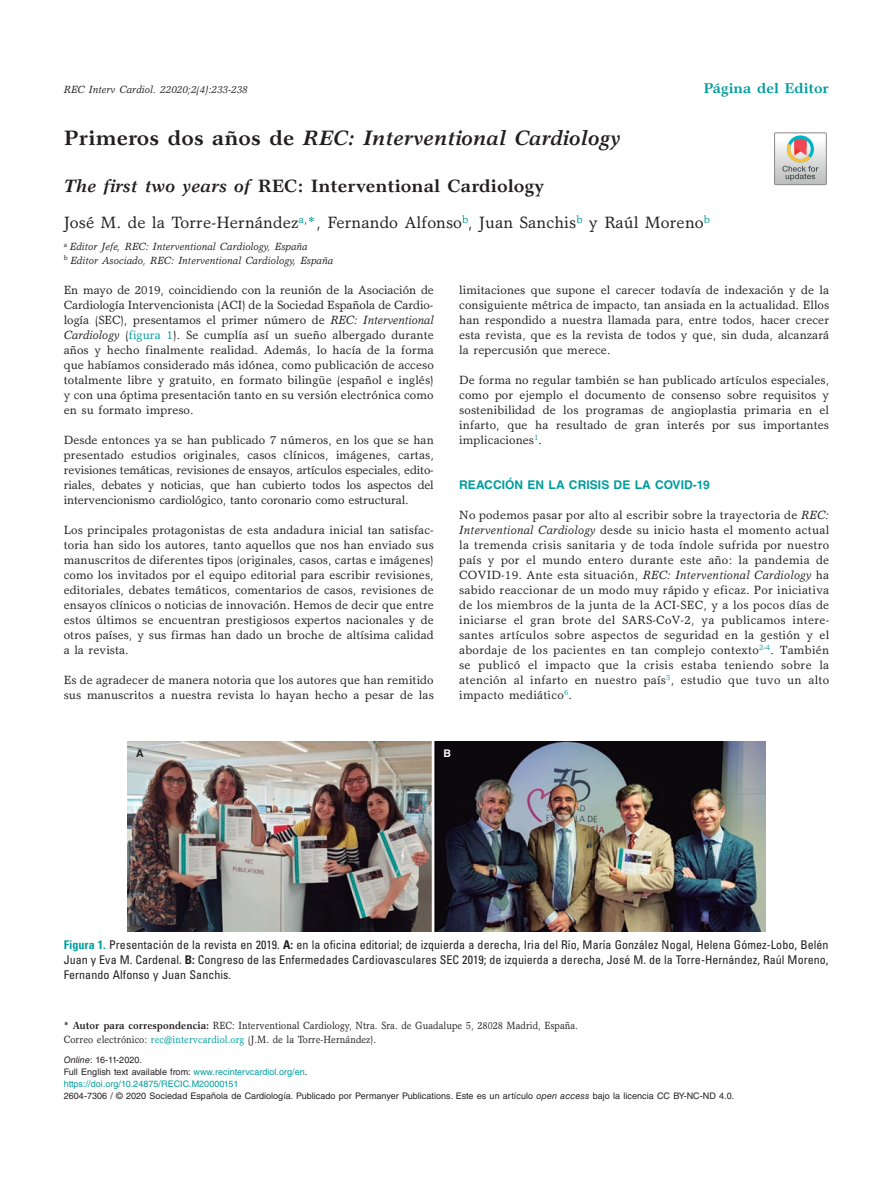
<style>
.page{position:relative;width:893px;height:1191px;background:#fff}
.page>*{position:absolute;margin:0;border:0;box-sizing:border-box;transform-origin:0 0}
.t1{font:italic 700 21px "Garth Graphic Std";letter-spacing:.005em;color:#231f20}
.t2{font:700 18px "Garth Graphic Std";letter-spacing:.005em;color:#231f20}
.t3{font:16.5px "Garth Graphic Std";letter-spacing:.005em;color:#231f20}
.t4{font:700 14.25px "Garth Graphic Std";letter-spacing:.005em;color:#009d9d}
.t5{font:12px/15px "Garth Graphic Std";letter-spacing:.005em;color:#231f20;text-align:justify}
.t6{font:condensed 12px/15px "Univers LT Std";letter-spacing:.005em;color:#231f20;text-align:justify}
.t7{font:700 12px "Helvetica LT Std";letter-spacing:.005em;color:#009d9d}
.t8{font:10.5px/13.5px "Garth Graphic Std";letter-spacing:.005em;color:#231f20;scale:.9 1}
.t9{font:italic 10.5px/13.5px "Garth Graphic Std";letter-spacing:.005em;color:#231f20}
.t10{font:700 10.5px "Helvetica LT Std";color:#231f20}
.t11{font:700 10.5px "Helvetica LT Std";color:#fff}
.t12{font:9px/12px "Helvetica LT Std";letter-spacing:.005em;color:#231f20}
.s1{font-style:normal}
.s2{font-style:italic}
.s3{color:#009d9d}
.s4{font-weight:700;color:#009d9d}
.s5{font-weight:700}
</style>
<div class="page">
<svg style="left:774px;top:133px;width:52px;height:52px"></svg>
<img style="left:127px;top:741px;width:638px;height:190px">
<p class="t9" style="left:64px;top:82px;width:185px">REC Interv Cardiol. 22020;2(4):233-238</p>
<p class="t4" style="left:703px;top:79px;width:127px">Página del Editor</p>
<h1 class="t1" style="left:64px;top:125px;width:558px"><span class="s1">Primeros dos años de</span> REC: Interventional Cardiology</h1>
<h2 class="t2" style="left:64px;top:174px;width:482px"><span class="s2">The first two years of</span> REC: Interventional Cardiology</h2>
<h3 class="t3" style="left:64px;top:212px;width:648px">José M. de la Torre-Hernández<sup>a</sup><sup>,</sup><span class="s3">*</span>, Fernando Alfonso<sup>b</sup>, Juan Sanchis<sup>b</sup> y Raúl Moreno<sup>b</sup></h3>
<p class="t9" style="left:64px;top:240px;width:271px"><sup>a</sup> Editor Jefe, REC: Interventional Cardiology, España<br><sup>b</sup> Editor Asociado, REC: Interventional Cardiology, España</p>
<p class="t5" style="left:64px;top:282px;width:372px">En mayo de 2019, coincidiendo con la reunión de la Asociación de Cardiología Intervencionista (ACI) de la Sociedad Española de Cardio&shy;logía (SEC), presentamos el primer número de <span class="s2">REC: Interventional Cardiology</span> (<span class="s3">figura 1</span>). Se cumplía así un sueño albergado durante años y hecho finalmente realidad. Además, lo hacía de la forma que habíamos considerado más idónea, como publicación de acceso totalmente libre y gratuito, en formato bilingüe (español e inglés) y con una óptima presentación tanto en su versión electrónica como en su formato impreso.</p>
<p class="t5" style="left:64px;top:432px;width:372px">Desde entonces ya se han publicado 7 números, en los que se han presentado estudios originales, casos clínicos, imágenes, cartas, revisiones temáticas, revisiones de ensayos, artículos especiales, edito&shy;riales, debates y noticias, que han cubierto todos los aspectos del intervencionismo cardiológico, tanto coronario como estructural.</p>
<p class="t5" style="left:64px;top:522px;width:372px">Los principales protagonistas de esta andadura inicial tan satisfac&shy;toria han sido los autores, tanto aquellos que nos han enviado sus manuscritos de diferentes tipos (originales, casos, cartas e imágenes) como los invitados por el equipo editorial para escribir revisiones, editoriales, debates temáticos, comentarios de casos, revisiones de ensayos clínicos o noticias de innovación. Hemos de decir que entre estos últimos se encuentran prestigiosos expertos nacionales y de otros países, y sus firmas han dado un broche de altísima calidad a la revista.</p>
<p class="t5" style="left:64px;top:672px;width:371px">Es de agradecer de manera notoria que los autores que han remitido sus manuscritos a nuestra revista lo hayan hecho a pesar de las</p>
<p class="t5" style="left:459px;top:282px;width:371px">limitaciones que supone el carecer todavía de indexación y de la consiguiente métrica de impacto, tan ansiada en la actualidad. Ellos han respondido a nuestra llamada para, entre todos, hacer crecer esta revista, que es la revista de todos y que, sin duda, alcanzará la repercusión que merece.</p>
<p class="t5" style="left:459px;top:372px;width:372px">De forma no regular también se han publicado artículos especiales, como por ejemplo el documento de consenso sobre requisitos y sostenibilidad de los programas de angioplastia primaria en el infarto, que ha resultado de gran interés por sus importantes implicaciones<sup>1</sup>.</p>
<p class="t7" style="left:459px;top:477px;width:252px">REACCIÓN EN LA CRISIS DE LA COVID-19</p>
<p class="t5" style="left:459px;top:507px;width:372px">No podemos pasar por alto al escribir sobre la trayectoria de <span class="s2">REC:<br>Interventional Cardiology</span> desde su inicio hasta el momento actual la tremenda crisis sanitaria y de toda índole sufrida por nuestro país y por el mundo entero durante este año: la pandemia de COVID-19. Ante esta situación, <span class="s2">REC: Interventional Cardiology</span> ha sabido reaccionar de un modo muy rápido y eficaz. Por iniciativa de los miembros de la junta de la ACI-SEC, y a los pocos días de iniciarse el gran brote del SARS-CoV-2, ya publicamos intere&shy;santes artículos sobre aspectos de seguridad en la gestión y el abordaje de los pacientes en tan complejo contexto<sup>2</sup><sup>-</sup><sup>4</sup>. También se publicó el impacto que la crisis estaba teniendo sobre la atención al infarto en nuestro país<sup>5</sup>, estudio que tuvo un alto impacto mediático<sup>6</sup>.</p>
<p class="t10" style="left:136px;top:747px;width:9px">A</p>
<p class="t11" style="left:443px;top:747px;width:9px">B</p>
<p class="t6" style="left:64px;top:936px;width:766px"><span class="s4">Figura 1.</span> Presentación de la revista en 2019. <span class="s5">A:</span> en la oficina editorial; de izquierda a derecha, Iria del Río, María González Nogal, Helena Gómez-Lobo, Belén Juan y Eva M. Cardenal. <span class="s5">B:</span> Congreso de las Enfermedades Cardiovasculares SEC 2019; de izquierda a derecha, José M. de la Torre-Hernández, Raúl Moreno, Fernando Alfonso y Juan Sanchis.</p>
<p class="t8" style="left:64px;top:1018px;width:573px"><span class="s5">* Autor para correspondencia:</span> REC: Interventional Cardiology, Ntra. Sra. de Guadalupe 5, 28028 Madrid, España.<br>Correo electrónico: <span class="s3">rec@intervcardiol.org</span> (J.M. de la Torre-Hernández).</p>
<p class="t12" style="left:64px;top:1054px;width:672px"><span class="s2">Online</span>: 16-11-2020.<br>Full English text available from: <span class="s3">www.recintervcardiol.org/en</span>.<br><span class="s3">https://doi.org/10.24875/RECIC.M20000151<br></span>2604-7306 / © 2020 Sociedad Española de Cardiología. Publicado por Permanyer Publications. Este es un artículo <span class="s2">open access</span> bajo la licencia CC BY-NC-ND 4.0.</p>
</div>
